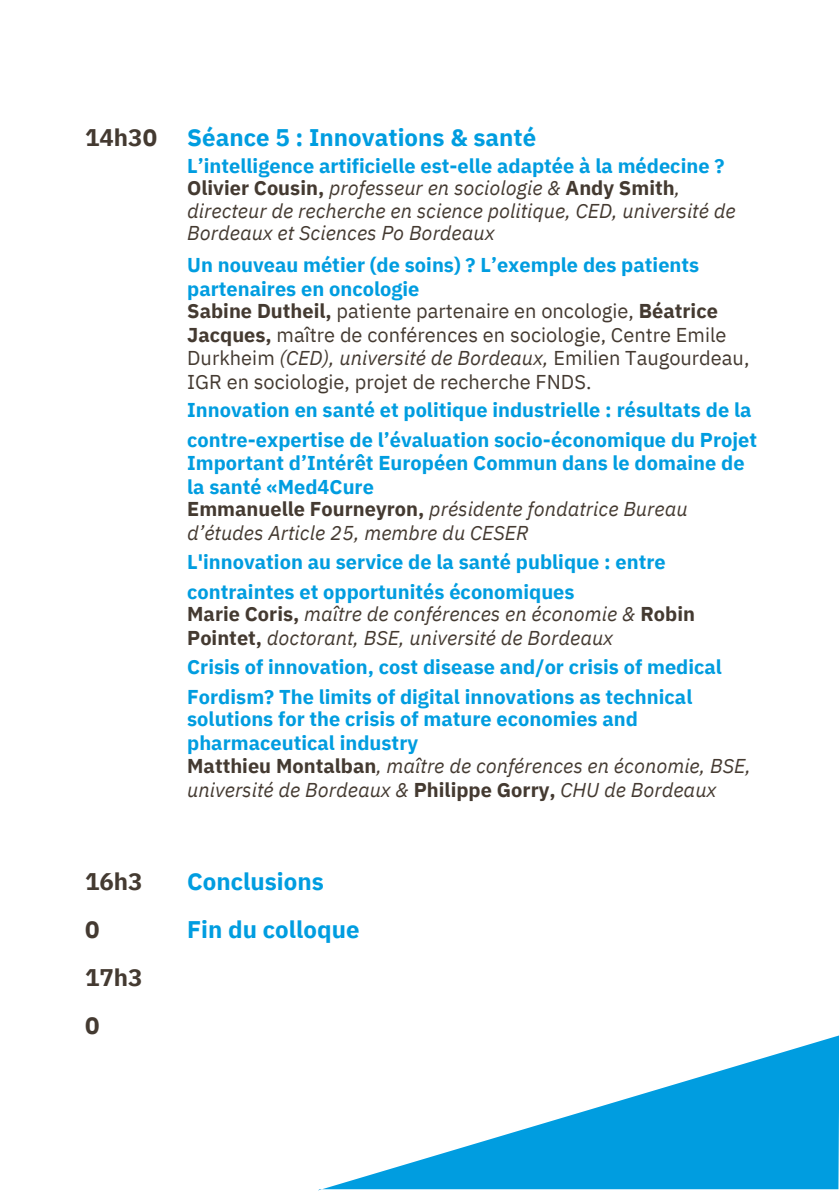
<style>
.page{position:relative;width:839px;height:1191px;background:#fff}
.page>*{position:absolute;margin:0;border:0;box-sizing:border-box;transform-origin:0 0}
.t1{font:700 24px/48px "IBM Plex Sans";color:#009de0}
.t2{font:700 24px/48px "IBM Plex Sans";color:#443a31}
.t3{font:700 20px/22.4px "IBM Plex Sans";color:#009de0}
.t4{font:italic 20px/23.6px "IBM Plex Sans";color:#443a31}
.t5{font:20px/22.4px "IBM Plex Sans";color:#443a31}
.s1{font-weight:700;font-style:normal}
.s2{font-weight:400;font-style:italic;color:#443a31}
.s3{font-weight:700;color:#009de0}
.s4{font-weight:700}
.s5{font-style:italic}
.s6{color:#443a31}
.s7{font-weight:700;font-style:normal;color:#009de0}
</style>
<div class="page">
<svg style="left:318px;top:1035px;width:520px;height:155px"></svg>
<p class="t2" style="left:85px;top:113px;width:74px">14h30</p>
<h1 class="t2" style="left:85px;top:857px;width:59px">16h3<br>0<br>17h3<br>0</h1>
<p class="t1" style="left:187px;top:113px;width:350px">Séance 5 : Innovations &amp; santé</p>
<p class="t3" style="left:187px;top:154px;width:538px">L’intelligence artificielle est-elle adaptée à la médecine ?</p>
<p class="t4" style="left:187px;top:176px;width:550px;line-height:22.4px"><span class="s1">Olivier Cousin,</span> professeur en sociologie &amp; <span class="s1">Andy Smith</span>, directeur de recherche en science politique, CED, université de</p>
<p class="t3" style="left:187px;top:217px;width:513px;line-height:31.6px"><span class="s2">Bordeaux et Sciences Po Bordeaux<br></span>Un nouveau métier (de soins) ? L’exemple des patients</p>
<p class="t5" style="left:187px;top:277px;width:532px"><span class="s3">partenaires en oncologie<br></span><span class="s4">Sabine Dutheil,</span> patiente partenaire en oncologie, <span class="s4">Béatrice</span></p>
<p class="t5" style="left:187px;top:323px;width:541px"><span class="s4">Jacques,</span> maître de conférences en sociologie, Centre Emile</p>
<p class="t5" style="left:187px;top:346px;width:563px">Durkheim <span class="s5">(CED), université de Bordeaux,</span> Emilien Taugourdeau,</p>
<p class="t5" style="left:187px;top:370px;width:406px">IGR en sociologie, projet de recherche FNDS.</p>
<p class="t3" style="left:187px;top:398px;width:565px">Innovation en santé et politique industrielle : résultats de la</p>
<p class="t3" style="left:187px;top:428px;width:571px">contre-expertise de l’évaluation socio-économique du Projet<br>Important d’Intérêt Européen Commun dans le domaine de</p>
<p class="t3" style="left:187px;top:475px;width:188px">la santé «Med4Cure</p>
<p class="t4" style="left:187px;top:497px;width:502px"><span class="s1">Emmanuelle Fourneyron,</span> présidente fondatrice Bureau</p>
<p class="t4" style="left:187px;top:521px;width:343px">d’études Article 25, membre du CESER</p>
<p class="t3" style="left:187px;top:550px;width:480px">L'innovation au service de la santé publique : entre</p>
<p class="t3" style="left:187px;top:580px;width:509px">contraintes et opportunités économiques<br><span class="s6">Marie Coris,</span> <span class="s2">maître de conférences en économie &amp;</span> <span class="s6">Robin</span></p>
<p class="t4" style="left:187px;top:626px;width:427px"><span class="s1">Pointet,</span> doctorant, BSE, université de Bordeaux</p>
<p class="t3" style="left:187px;top:655px;width:536px">Crisis of innovation, cost disease and/or crisis of medical</p>
<p class="t3" style="left:187px;top:685px;width:506px">Fordism? The limits of digital innovations as technical</p>
<h1 class="t4" style="left:187px;top:707px;width:565px"><span class="s7">solutions for the crisis of mature economies and pharmaceutical industry<br></span><span class="s1">Matthieu Montalban</span>, maître de conférences en économie, BSE, université de Bordeaux &amp; <span class="s1">Philippe Gorry,</span> CHU de Bordeaux</h1>
<p class="t1" style="left:187px;top:857px;width:174px">Conclusions<br>Fin du colloque</p>
</div>
